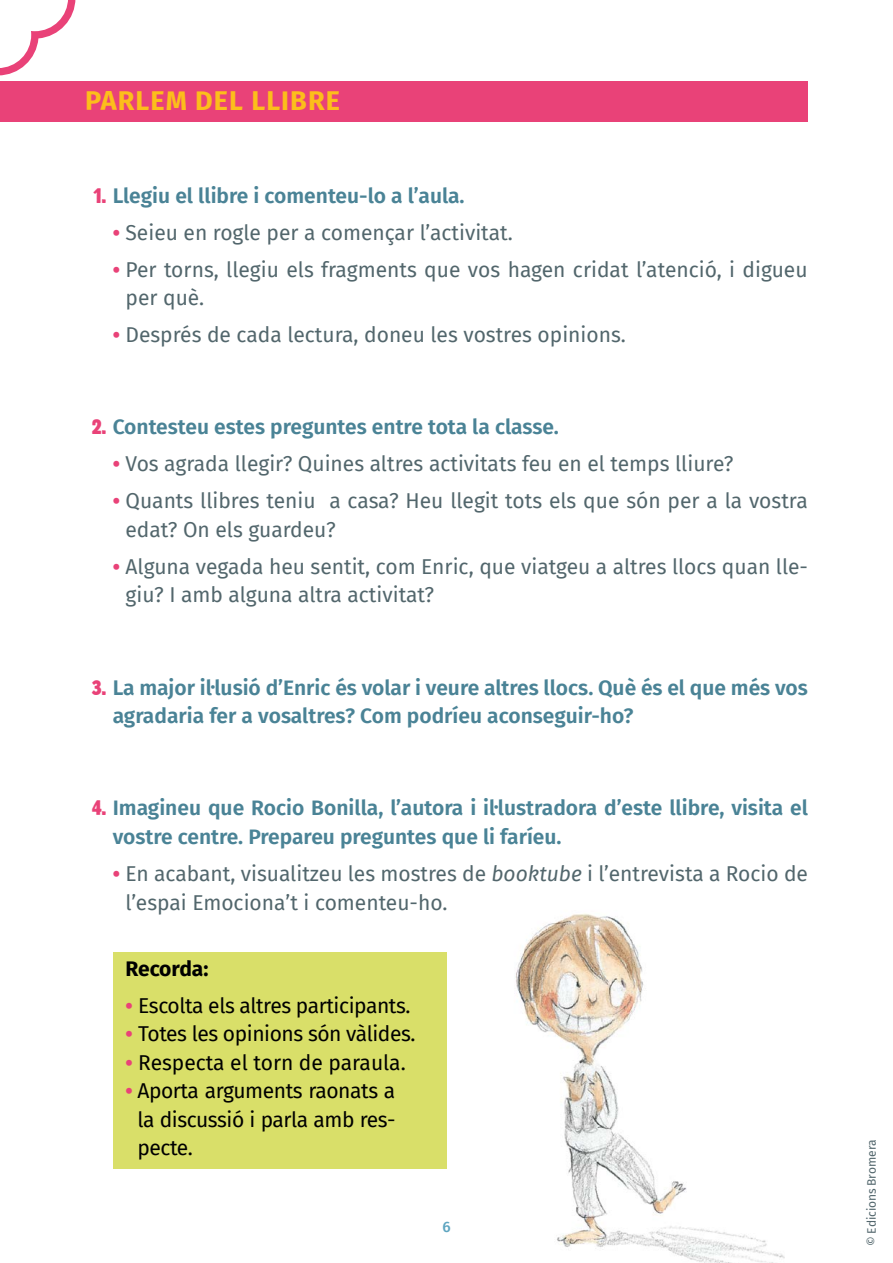
<style>
.page{position:relative;width:893px;height:1263px;background:#fff}
.page>*{position:absolute;margin:0;border:0;box-sizing:border-box;transform-origin:0 0}
.t1{font:700 27px "Fira Sans";letter-spacing:.04em;color:#fcbe1b}
.t2{font:21px/28.5px "Fira Sans";color:#52666c}
.t3{font:600 21px/28.5px "Fira Sans";color:#4a8396}
.t4{font:21px/28.5px "Fira Sans";letter-spacing:-.02em;color:#000;text-align:justify}
.t5{font:21px "Fira Sans";color:#000}
.t6{font:700 21px "Fira Sans";letter-spacing:-.01em;color:#000}
.t7{font:500 15px "Fira Sans";color:#5ea5c0}
.t8{font:12px "Fira Sans";letter-spacing:-.005em;color:#52666c}
.s1{font-family:"Block Berthold";font-weight:400;font-stretch:condensed;color:#e94278}
.s2{font-weight:700;color:#e94278}
.s3{font-style:italic}
</style>
<div class="page">
<img style="left:515px;top:913px;width:270px;height:350px">
<svg style="left:0;top:0;width:75px;height:75px"></svg>
<div style="left:0;top:81px;width:808px;height:41px;background:#e94278"></div>
<div style="left:113px;top:952px;width:333px;height:216px;background:#d9df69"></div>
<p class="t1" style="left:85px;top:78px;width:256px">PARLEM DEL LLIBRE</p>
<p class="t3" style="left:93px;top:180px;width:374px"><span class="s1">1.</span> Llegiu el llibre i comenteu-lo a l’aula.</p>
<p class="t2" style="left:113px;top:217px;width:402px"><span class="s2">•</span> Seieu en rogle per a començar l’activitat.</p>
<p class="t2" style="left:126px;top:254px;width:684px;text-indent:-13px"><span class="s2">•</span> Per torns, llegiu els fragments que vos hagen cridat l’atenció, i digueu per què.</p>
<p class="t2" style="left:113px;top:320px;width:515px"><span class="s2">•</span> Després de cada lectura, doneu les vostres opinions.</p>
<p class="t3" style="left:92px;top:412px;width:468px"><span class="s1">2.</span> Contesteu estes preguntes entre tota la classe.</p>
<p class="t2" style="left:113px;top:449px;width:622px"><span class="s2">•</span> Vos agrada llegir? Quines altres activitats feu en el temps lliure?</p>
<p class="t2" style="left:126px;top:486px;width:684px;text-indent:-13px"><span class="s2">•</span> Quants llibres teniu a casa? Heu llegit tots els que són per a la vostra edat? On els guardeu?</p>
<p class="t2" style="left:126px;top:552px;width:684px;text-indent:-13px"><span class="s2">•</span> Alguna vegada heu sentit, com Enric, que viatgeu a altres llocs quan lle&shy;giu? I amb alguna altra activitat?</p>
<p class="t3" style="left:113px;top:672px;width:697px;text-indent:-20px"><span class="s1">3.</span> La major il·lusió d’Enric és volar i veure altres llocs. Què és el que més vos agradaria fer a vosaltres? Com podríeu aconseguir-ho?</p>
<p class="t3" style="left:113px;top:793px;width:697px;text-indent:-21px"><span class="s1">4.</span> Imagineu que Rocio Bonilla, l’autora i il·lustradora d’este llibre, visita el vostre centre. Prepareu preguntes que li faríeu.</p>
<p class="t2" style="left:126px;top:859px;width:684px;text-indent:-13px"><span class="s2">•</span> En acabant, visualitzeu les mostres de <span class="s3">booktube</span> i l’entrevista a Rocio de l’espai Emociona’t i comenteu-ho.</p>
<p class="t6" style="left:125px;top:951px;width:85px">Recorda:</p>
<p class="t4" style="left:125px;top:991px;width:287px"><span class="s2">•</span> Escolta els altres participants.</p>
<p class="t4" style="left:125px;top:1019px;width:292px"><span class="s2">•</span> Totes les opinions són vàlides.</p>
<p class="t5" style="left:125px;top:1047px;width:282px"><span class="s2">•</span> Respecta el torn de paraula.</p>
<p class="t4" style="left:137px;top:1076px;width:260px;text-indent:-12px"><span class="s2">•</span> Aporta arguments raonats a la discussió i parla amb res&shy;pecte.</p>
<p class="t7" style="left:442px;top:1214px;width:10px">6</p>
<p class="t8" style="left:863px;top:1246px;width:108px;rotate:-90deg">© Edicions Bromera</p>
</div>
